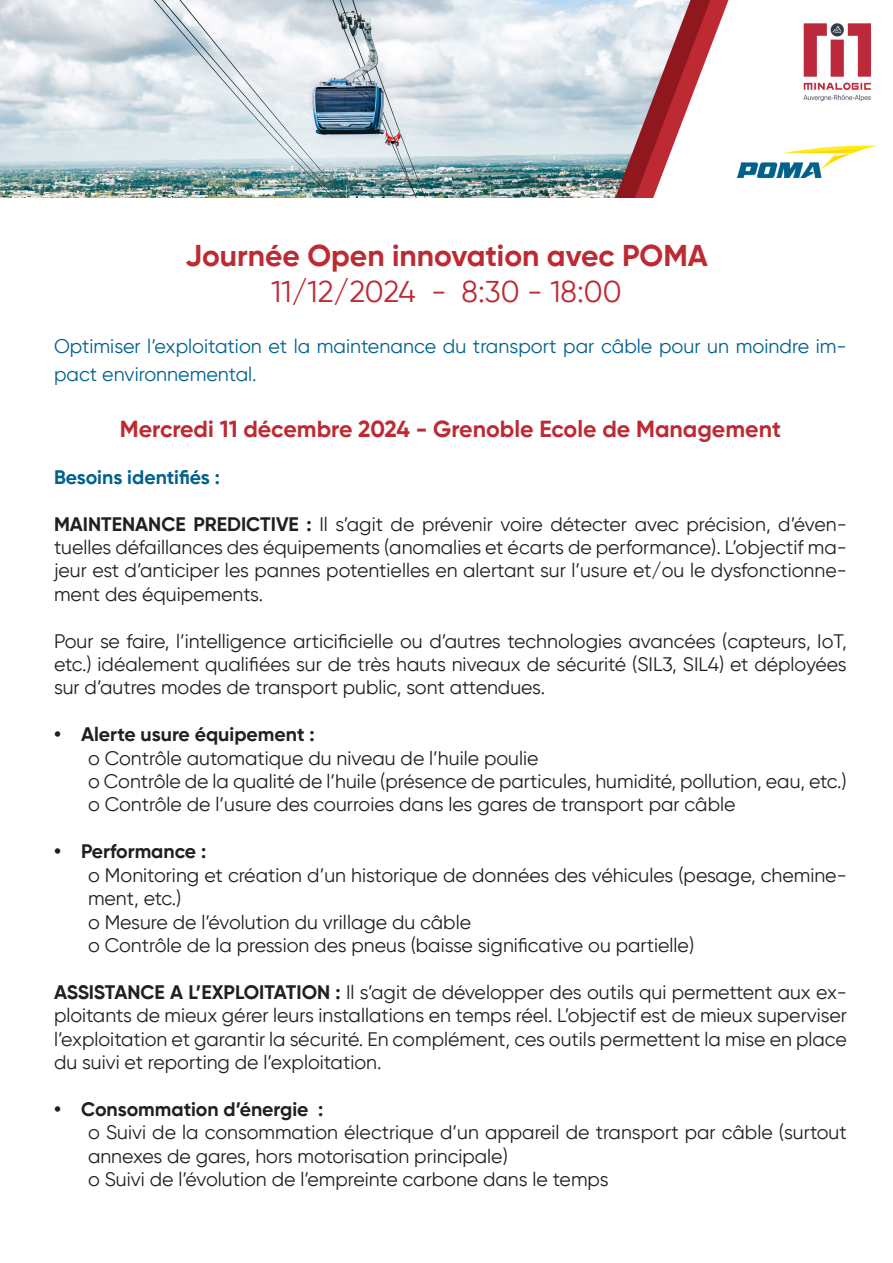
<style>
.page{position:relative;width:893px;height:1263px;background:#fff}
.page>*{position:absolute;margin:0;border:0;box-sizing:border-box;transform-origin:0 0}
.t1{font:700 30px "Gilroy";color:#bd2a33}
.t2{font:30px "Gilroy";color:#bd2a33}
.t3{font:700 23.25px "Gilroy";color:#bd2a33}
.t4{font:19.65px/27.8px "Gilroy";color:#00618c}
.t5{font:19.5px/23.4px "Gilroy";color:#231f20;text-align:justify}
.t6{font:700 19.5px "Gilroy";color:#231f20}
.t7{font:700 19.5px "Gilroy";color:#00618c}
.s1{font-weight:700}
</style>
<div class="page">
<img style="left:0;top:0;width:877px;height:197px">
<p class="t1" style="left:185px;top:236px;width:524px">Journée Open innovation avec POMA</p>
<p class="t2" style="left:271px;top:273px;width:352px">11/12/2024 - 8:30 - 18:00</p>
<p class="t4" style="left:54px;top:332px;width:794px">Optimiser l’exploitation et la maintenance du transport par câble pour un moindre im&shy;pact environnemental.</p>
<p class="t3" style="left:120px;top:414px;width:663px">Mercredi 11 décembre 2024 - Grenoble Ecole de Management</p>
<p class="t7" style="left:54px;top:465px;width:168px">Besoins identifiés :</p>
<p class="t5" style="left:54px;top:512px;width:794px"><span class="s1">MAINTENANCE PREDICTIVE :</span> Il s’agit de prévenir voire détecter avec précision, d’éven&shy;tuelles défaillances des équipements (anomalies et écarts de performance). L’objectif ma&shy;jeur est d’anticiper les pannes potentielles en alertant sur l’usure et/ou le dysfonctionne&shy;ment des équipements.</p>
<p class="t5" style="left:54px;top:629px;width:794px">Pour se faire, l’intelligence articificielle ou d’autres technologies avancées (capteurs, IoT, etc.) idéalement qualifiées sur de très hauts niveaux de sécurité (SIL3, SIL4) et déployées sur d’autres modes de transport public, sont attendues.</p>
<p class="t6" style="left:54px;top:722px;width:262px">• Alerte usure équipement :</p>
<p class="t5" style="left:88px;top:746px;width:452px">o Contrôle automatique du niveau de l’huile poulie</p>
<p class="t5" style="left:88px;top:769px;width:760px">o Contrôle de la qualité de l’huile (présence de particules, humidité, pollution, eau, etc.)</p>
<p class="t5" style="left:88px;top:793px;width:649px">o Contrôle de l’usure des courroies dans les gares de transport par câble</p>
<p class="t6" style="left:54px;top:839px;width:154px">• Performance :</p>
<p class="t5" style="left:88px;top:863px;width:760px">o Monitoring et création d’un historique de données des véhicules (pesage, chemine&shy;ment, etc.)</p>
<p class="t5" style="left:88px;top:910px;width:385px">o Mesure de l’évolution du vrillage du câble</p>
<p class="t5" style="left:88px;top:933px;width:608px">o Contrôle de la pression des pneus (baisse significative ou partielle)</p>
<p class="t5" style="left:54px;top:980px;width:794px"><span class="s1">ASSISTANCE A L’EXPLOITATION :</span> Il s’agit de développer des outils qui permettent aux ex&shy;ploitants de mieux gérer leurs installations en temps réel. L’objectif est de mieux superviser l’exploitation et garantir la sécurité. En complément, ces outils permettent la mise en place du suivi et reporting de l’exploitation.</p>
<p class="t6" style="left:54px;top:1097px;width:271px">• Consommation d’énergie :</p>
<p class="t5" style="left:88px;top:1120px;width:760px">o Suivi de la consommation électrique d’un appareil de transport par câble (surtout annexes de gares, hors motorisation principale)</p>
<p class="t5" style="left:88px;top:1167px;width:522px">o Suivi de l’évolution de l’empreinte carbone dans le temps</p>
</div>
